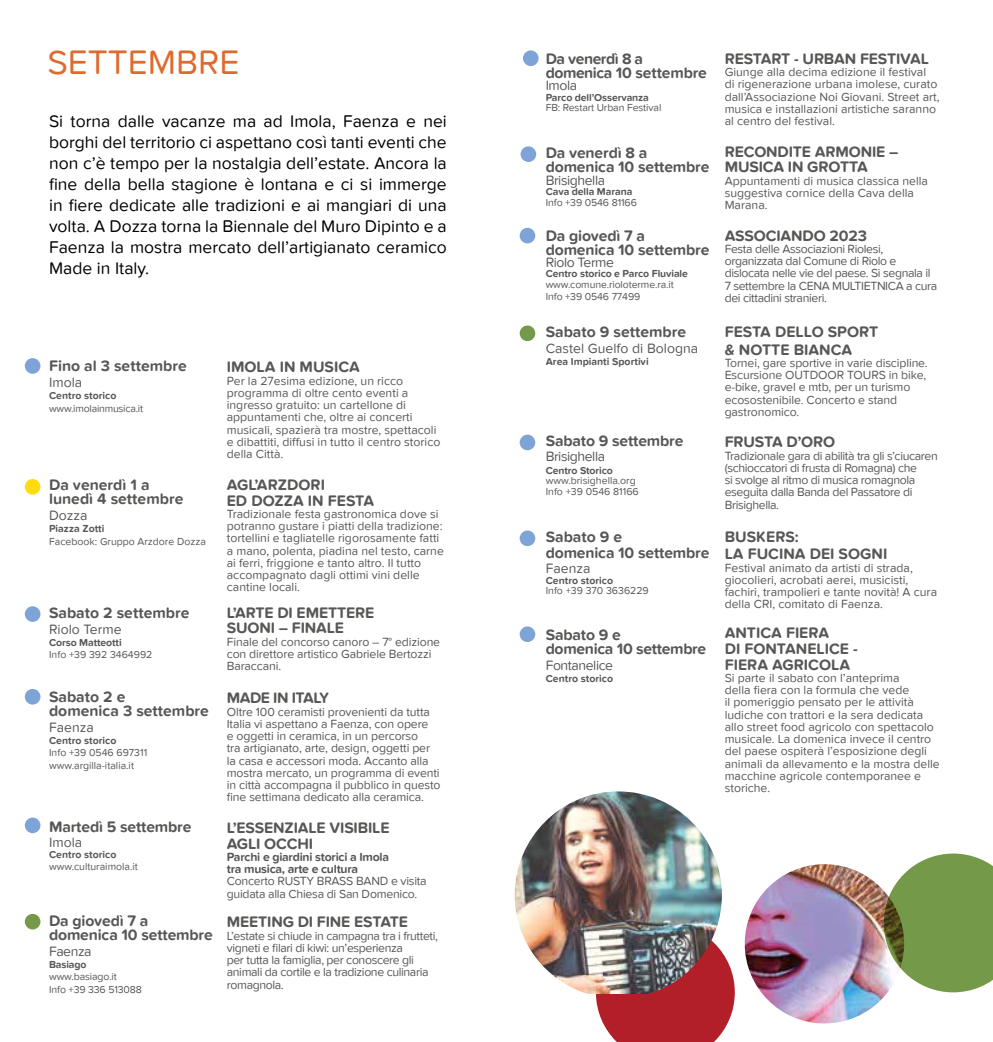
<style>
.page{position:relative;width:993px;height:1042px;background:#fff}
.page>*{position:absolute;margin:0;border:0;box-sizing:border-box;transform-origin:0 0}
.t1{font:35px "Proxima Nova Soft W03";color:#e06a2e}
.t2{font:17.5px/21px "Proxima Nova Soft W03";color:#000;text-align:justify}
.t3{font:700 15.75px/15.8px "Proxima Nova Soft W03";letter-spacing:-.01em;color:#575756}
.t4{font:700 15.75px/14px "Proxima Nova Soft W03";letter-spacing:-.03em;color:#575756}
.t5{font:14px "Proxima Nova Soft W03";letter-spacing:-.03em;color:#575756}
.t6{font:14px "Proxima Nova Soft W03";color:#575756}
.t7{font:12.25px/12.2px "Proxima Nova Soft W03";color:#575756}
.t8{font:12.25px/12.2px "Proxima Nova Soft W03";letter-spacing:-.03em;color:#575756}
.t9{font:12.25px/12.2px "Proxima Nova Soft W03";letter-spacing:-.02em;color:#575756}
.t10{font:700 12.25px/12.2px "Proxima Nova Soft W03";letter-spacing:-.02em;color:#575756}
.t11{font:10.5px/12.2px "Proxima Nova Soft W03";color:#575756}
.t12{font:700 10.5px "Proxima Nova Soft W03";color:#575756}
.t13{font:10.5px "Proxima Nova Soft W03";letter-spacing:-.02em;color:#575756}
</style>
<div class="page">
<div style="left:25px;top:689px;width:15px;height:15px;background:#7ea3d6;border-radius:50%"></div>
<div style="left:25px;top:358px;width:15px;height:16px;background:#7ea3d6;border-radius:50%"></div>
<div style="left:25px;top:479px;width:15px;height:15px;background:#ffdb10;border-radius:50%"></div>
<div style="left:25px;top:606px;width:15px;height:16px;background:#7ea3d6;border-radius:50%"></div>
<svg style="left:883px;top:853px;width:109px;height:139px;background:#86a660"></svg>
<svg style="left:595px;top:951px;width:139px;height:91px;background:#bb3740"></svg>
<img style="left:744px;top:864px;width:159px;height:159px;border-radius:80px">
<img style="left:514px;top:791px;width:207px;height:203px">
<div style="left:25px;top:914px;width:15px;height:15px;background:#739949;border-radius:50%"></div>
<div style="left:25px;top:817px;width:15px;height:16px;background:#7ea3d6;border-radius:50%"></div>
<div style="left:519px;top:530px;width:16px;height:16px;background:#7ea3d6;border-radius:50%"></div>
<div style="left:519px;top:228px;width:16px;height:15px;background:#7ea3d6;border-radius:50%"></div>
<div style="left:519px;top:325px;width:16px;height:16px;background:#739949;border-radius:50%"></div>
<div style="left:519px;top:435px;width:16px;height:15px;background:#7ea3d6;border-radius:50%"></div>
<div style="left:519px;top:626px;width:16px;height:16px;background:#7ea3d6;border-radius:50%"></div>
<div style="left:520px;top:146px;width:16px;height:16px;background:#7ea3d6;border-radius:50%"></div>
<div style="left:523px;top:50px;width:15px;height:16px;background:#7ea3d6;border-radius:50%"></div>
<h1 class="t1" style="left:47px;top:43px;width:193px">SETTEMBRE</h1>
<p class="t2" style="left:49px;top:111px;width:399px">Si torna dalle vacanze ma ad Imola, Faenza e nei borghi del territorio ci aspettano così tanti eventi che non c’è tempo per la nostalgia dell’estate. Ancora la fine della bella stagione è lontana e ci si immerge in fiere dedicate alle tradizioni e ai mangiari di una volta. A Dozza torna la Biennale del Muro Dipinto e a Faenza la mostra mercato dell’artigianato ceramico Made in Italy.</p>
<p class="t3" style="left:49px;top:358px;width:139px">Fino al 3 settembre</p>
<p class="t5" style="left:49px;top:374px;width:35px">Imola</p>
<p class="t12" style="left:49px;top:390px;width:69px">Centro storico</p>
<p class="t13" style="left:49px;top:402px;width:96px">www.imolainmusica.it</p>
<p class="t3" style="left:49px;top:478px;width:136px;line-height:14px">Da venerdì 1 a lunedì 4 settembre</p>
<p class="t5" style="left:49px;top:507px;width:40px">Dozza</p>
<p class="t12" style="left:49px;top:523px;width:57px">Piazza Zotti</p>
<p class="t11" style="left:49px;top:535px;width:158px">Facebook: Gruppo Arzdore Dozza</p>
<p class="t3" style="left:49px;top:604px;width:142px">Sabato 2 settembre</p>
<p class="t6" style="left:49px;top:621px;width:74px">Riolo Terme</p>
<p class="t12" style="left:49px;top:636px;width:74px">Corso Matteotti</p>
<p class="t11" style="left:49px;top:648px;width:105px">Info +39 392 3464992</p>
<p class="t3" style="left:49px;top:689px;width:161px;line-height:14px">Sabato 2 e<br>domenica 3 settembre</p>
<p class="t5" style="left:49px;top:719px;width:46px">Faenza</p>
<p class="t12" style="left:49px;top:734px;width:69px">Centro storico</p>
<p class="t11" style="left:49px;top:746px;width:100px">Info +39 0546 697311 www.argilla-italia.it</p>
<p class="t3" style="left:49px;top:818px;width:144px">Martedì 5 settembre</p>
<p class="t5" style="left:49px;top:835px;width:35px">Imola</p>
<p class="t12" style="left:49px;top:848px;width:69px">Centro storico</p>
<p class="t11" style="left:49px;top:860px;width:90px">www.culturaimola.it</p>
<p class="t3" style="left:49px;top:913px;width:165px;line-height:14px">Da giovedì 7 a domenica 10 settembre</p>
<p class="t5" style="left:49px;top:943px;width:44px">Faenza</p>
<p class="t12" style="left:49px;top:958px;width:39px">Basiago</p>
<p class="t11" style="left:49px;top:970px;width:94px">www.basiago.it<br>Info +39 336 513088</p>
<p class="t3" style="left:227px;top:359px;width:134px">IMOLA IN MUSICA</p>
<p class="t7" style="left:227px;top:374px;width:215px">Per la 27esima edizione, un ricco programma di oltre cento eventi a ingresso gratuito: un cartellone di appuntamenti che, oltre ai concerti musicali, spazierà tra mostre, spettacoli e dibattiti, diffusi in tutto il centro storico della Città.</p>
<p class="t3" style="left:227px;top:476px;width:149px">AGL’ARZDORI<br>ED DOZZA IN FESTA</p>
<p class="t7" style="left:227px;top:507px;width:218px">Tradizionale festa gastronomica dove si potranno gustare i piatti della tradizione: tortellini e tagliatelle rigorosamente fatti a mano, polenta, piadina nel testo, carne ai ferri, friggione e tanto altro. Il tutto accompagnato dagli ottimi vini delle cantine locali.</p>
<p class="t3" style="left:227px;top:604px;width:149px">L’ARTE DI EMETTERE<br>SUONI – FINALE</p>
<p class="t7" style="left:227px;top:635px;width:215px">Finale del concorso canoro – 7° edizione con direttore artistico Gabriele Bertozzi<br>Baraccani.</p>
<p class="t4" style="left:227px;top:691px;width:104px">MADE IN ITALY</p>
<p class="t7" style="left:227px;top:705px;width:215px">Oltre 100 ceramisti provenienti da tutta Italia vi aspettano a Faenza, con opere<br>e oggetti in ceramica, in un percorso<br>tra artigianato, arte, design, oggetti per la casa e accessori moda. Accanto alla mostra mercato, un programma di eventi in città accompagna il pubblico in questo fine settimana dedicato alla ceramica.</p>
<p class="t3" style="left:227px;top:819px;width:164px">L’ESSENZIALE VISIBILE<br>AGLI OCCHI</p>
<p class="t10" style="left:227px;top:850px;width:164px">Parchi e giardini storici a Imola tra musica, arte e cultura</p>
<p class="t9" style="left:227px;top:875px;width:201px">Concerto RUSTY BRASS BAND e visita guidata alla Chiesa di San Domenico.</p>
<p class="t3" style="left:227px;top:914px;width:183px">MEETING DI FINE ESTATE</p>
<p class="t8" style="left:227px;top:929px;width:213px">L’estate si chiude in campagna tra i frutteti, vigneti e filari di kiwi: un’esperienza<br>per tutta la famiglia, per conoscere gli animali da cortile e la tradizione culinaria romagnola.</p>
<p class="t4" style="left:545px;top:51px;width:163px">Da venerdì 8 a domenica 10 settembre</p>
<p class="t5" style="left:545px;top:78px;width:33px">Imola</p>
<p class="t12" style="left:545px;top:91px;width:105px">Parco dell’Osservanza</p>
<p class="t11" style="left:545px;top:101px;width:117px">FB: Restart Urban Festival</p>
<p class="t3" style="left:545px;top:146px;width:165px;line-height:14px">Da venerdì 8 a domenica 10 settembre</p>
<p class="t5" style="left:545px;top:172px;width:61px">Brisighella</p>
<p class="t12" style="left:545px;top:186px;width:88px">Cava della Marana</p>
<p class="t11" style="left:545px;top:196px;width:93px">Info +39 0546 81166</p>
<p class="t3" style="left:545px;top:228px;width:165px;line-height:14px">Da giovedì 7 a domenica 10 settembre</p>
<p class="t5" style="left:545px;top:255px;width:70px">Riolo Terme</p>
<p class="t12" style="left:545px;top:268px;width:144px">Centro storico e Parco Fluviale</p>
<p class="t11" style="left:545px;top:278px;width:130px">www.comune.rioloterme.ra.it<br>Info +39 0546 77499</p>
<p class="t3" style="left:545px;top:324px;width:142px">Sabato 9 settembre</p>
<p class="t6" style="left:545px;top:340px;width:154px">Castel Guelfo di Bologna</p>
<p class="t12" style="left:545px;top:355px;width:104px">Area Impianti Sportivi</p>
<p class="t3" style="left:545px;top:432px;width:139px">Sabato 9 settembre</p>
<p class="t5" style="left:545px;top:449px;width:61px">Brisighella</p>
<p class="t12" style="left:545px;top:464px;width:69px">Centro Storico</p>
<p class="t11" style="left:545px;top:475px;width:95px;line-height:10.5px">www.brisighella.org<br>Info +39 0546 81166</p>
<p class="t3" style="left:545px;top:528px;width:165px">Sabato 9 e<br>domenica 10 settembre</p>
<p class="t5" style="left:545px;top:561px;width:46px">Faenza</p>
<p class="t12" style="left:545px;top:574px;width:69px">Centro storico</p>
<p class="t11" style="left:545px;top:584px;width:105px">Info +39 370 3636229</p>
<p class="t3" style="left:545px;top:627px;width:162px;line-height:14px">Sabato 9 e<br>domenica 10 settembre</p>
<p class="t5" style="left:545px;top:657px;width:69px">Fontanelice</p>
<p class="t12" style="left:545px;top:672px;width:69px">Centro storico</p>
<p class="t3" style="left:724px;top:51px;width:206px">RESTART - URBAN FESTIVAL</p>
<p class="t7" style="left:724px;top:66px;width:216px">Giunge alla decima edizione il festival<br>di rigenerazione urbana imolese, curato dall’Associazione Noi Giovani. Street art, musica e installazioni artistiche saranno al centro del festival.</p>
<p class="t3" style="left:724px;top:143px;width:175px">RECONDITE ARMONIE –<br>MUSICA IN GROTTA</p>
<p class="t7" style="left:724px;top:174px;width:205px">Appuntamenti di musica classica nella suggestiva cornice della Cava della<br>Marana.</p>
<p class="t3" style="left:724px;top:227px;width:144px">ASSOCIANDO 2023</p>
<p class="t8" style="left:724px;top:243px;width:214px">Festa delle Associazioni Riolesi, organizzata dal Comune di Riolo e dislocata nelle vie del paese. Si segnala il 7 settembre la CENA MULTIETNICA a cura dei cittadini stranieri.</p>
<p class="t3" style="left:724px;top:323px;width:155px;line-height:17.5px">FESTA DELLO SPORT &amp; NOTTE BIANCA</p>
<p class="t7" style="left:724px;top:356px;width:204px">Tornei, gare sportive in varie discipline.<br>Escursione OUTDOOR TOURS in bike, e-bike, gravel e mtb, per un turismo ecosostenibile. Concerto e stand gastronomico.</p>
<p class="t3" style="left:724px;top:434px;width:112px">FRUSTA D’ORO</p>
<p class="t8" style="left:724px;top:449px;width:215px">Tradizionale gara di abilità tra gli s’ciucaren (schioccatori di frusta di Romagna) che<br>si svolge al ritmo di musica romagnola eseguita dalla Banda del Passatore di Brisighella.</p>
<p class="t3" style="left:724px;top:527px;width:164px;line-height:17.5px">BUSKERS:<br>LA FUCINA DEI SOGNI</p>
<p class="t7" style="left:724px;top:561px;width:214px">Festival animato da artisti di strada, giocolieri, acrobati aerei, musicisti, fachiri, trampolieri e tante novità! A cura della CRI, comitato di Faenza.</p>
<p class="t3" style="left:724px;top:625px;width:135px">ANTICA FIERA<br>DI FONTANELICE -<br>FIERA AGRICOLA</p>
<p class="t7" style="left:724px;top:671px;width:216px">Si parte il sabato con l’anteprima<br>della fiera con la formula che vede<br>il pomeriggio pensato per le attività ludiche con trattori e la sera dedicata allo street food agricolo con spettacolo musicale. La domenica invece il centro del paese ospiterà l’esposizione degli animali da allevamento e la mostra delle macchine agricole contemporanee e storiche.</p>
</div>
